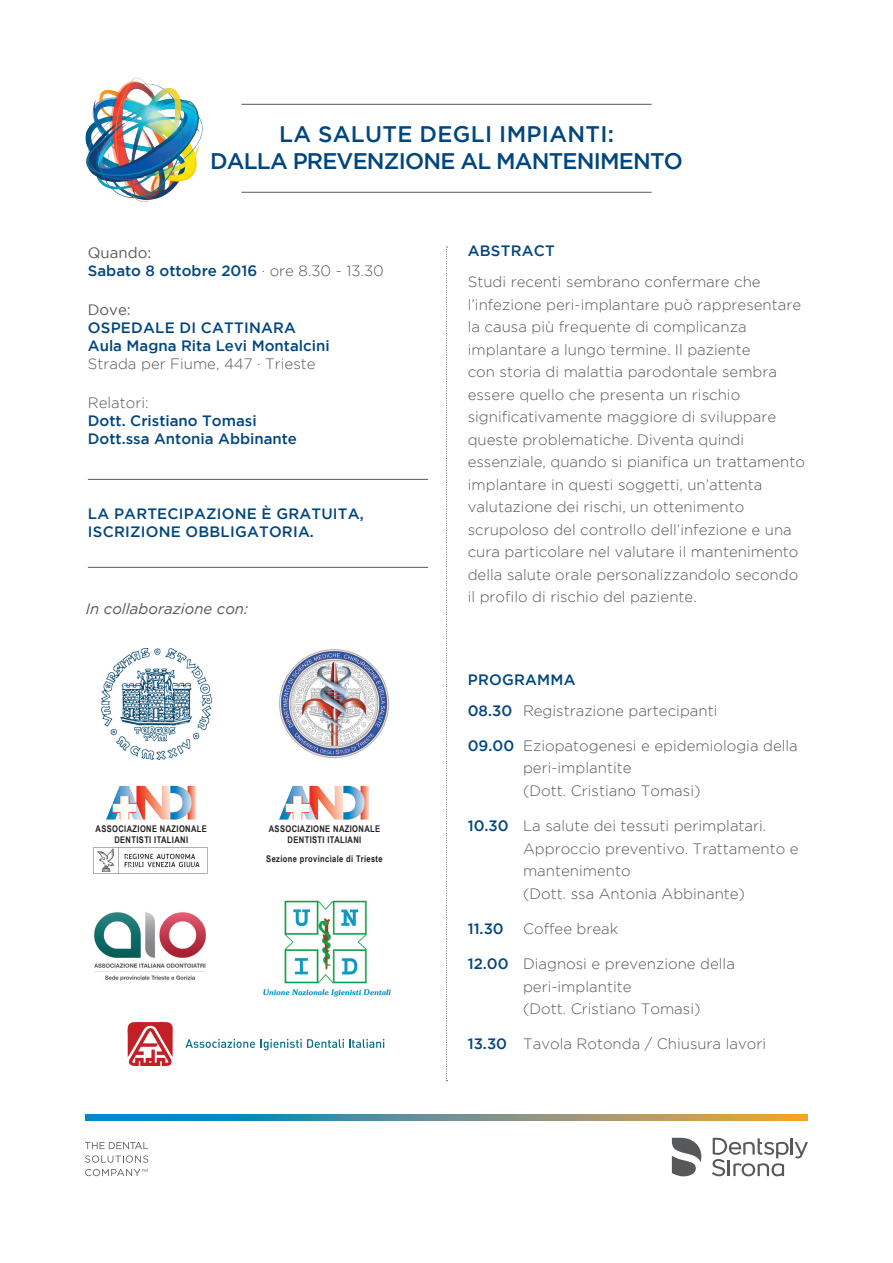
<style>
.page{position:relative;width:893px;height:1263px;background:#fff}
.page>*{position:absolute;margin:0;border:0;box-sizing:border-box;transform-origin:0 0}
.t1{font:500 22.5px/27px "Gotham";letter-spacing:-.035em;color:#00467e;text-align:center}
.t2{font:300 15px/22.5px "Gotham";color:#57585a}
.t3{font:500 15px/18px "Gotham";letter-spacing:.015em;color:#00467e}
.t4{font:italic 15px "Gotham";color:#57585a}
.t5{font:15px "Gotham";color:#57585a}
.t6{font:700 9.15px/11.1px "Arial Narrow";letter-spacing:.04em;color:#231f20;text-align:center}
.s1{font-weight:400;color:#57585a}
.s2{font-weight:300;color:#57585a}
.s3{font-weight:500;color:#00467e}
</style>
<div class="page">
<svg style="left:85px;top:1114px;width:723px;height:6px;background:#6a928d"></svg>
<svg style="left:712px;top:1138px;width:96px;height:38px"></svg>
<svg style="left:672px;top:1138px;width:29px;height:38px"></svg>
<svg style="left:85px;top:1142px;width:63px;height:7px"></svg>
<svg style="left:85px;top:1155px;width:63px;height:8px"></svg>
<svg style="left:85px;top:1169px;width:63px;height:7px"></svg>
<img style="left:80px;top:77px;width:125px;height:125px;border-radius:63px">
<svg style="left:446px;top:247px;width:1px;height:834px"></svg>
<hr style="left:241px;top:104px;width:411px;height:1px;background:#57585a">
<hr style="left:88px;top:479px;width:340px;height:1px;background:#57585a">
<hr style="left:241px;top:192px;width:411px;height:1px;background:#57585a">
<hr style="left:88px;top:567px;width:340px;height:1px;background:#57585a">
<img style="left:279px;top:649px;width:110px;height:109px">
<img style="left:101px;top:648px;width:111px;height:111px">
<img style="left:94px;top:912px;width:112px;height:69px">
<img style="left:263px;top:900px;width:128px;height:97px">
<img style="left:279px;top:785px;width:90px;height:35px">
<img style="left:93px;top:847px;width:115px;height:27px">
<img style="left:106px;top:785px;width:90px;height:35px">
<svg style="left:185px;top:1039px;width:199px;height:11px"></svg>
<svg style="left:127px;top:1022px;width:46px;height:44px"></svg>
<h1 class="t1" style="left:210px;top:122px;width:474px">LA SALUTE DEGLI IMPIANTI:<br>DALLA PREVENZIONE AL MANTENIMENTO</h1>
<p class="t3" style="left:88px;top:244px;width:297px"><span class="s1">Quando:<br></span>SABATO 8 OTTOBRE 2016 <span class="s2">· ore 8.30 - 13.30</span></p>
<p class="t5" style="left:88px;top:304px;width:44px">Dove:</p>
<p class="t3" style="left:88px;top:320px;width:243px">OSPEDALE DI CATTINARA<br>AULA MAGNA RITA LEVI MONTALCINI</p>
<p class="t2" style="left:88px;top:353px;width:229px">Strada per Fiume, 447 · Trieste</p>
<p class="t2" style="left:88px;top:393px;width:62px">Relatori:</p>
<p class="t3" style="left:88px;top:413px;width:211px">DOTT. CRISTIANO TOMASI<br>DOTT.SSA ANTONIA ABBINANTE</p>
<p class="t3" style="left:88px;top:506px;width:277px">LA PARTECIPAZIONE È GRATUITA,<br>ISCRIZIONE OBBLIGATORIA.</p>
<p class="t4" style="left:86px;top:603px;width:164px">In collaborazione con:</p>
<p class="t6" style="left:96px;top:823px;width:113px">ASSOCIAZIONE NAZIONALE<br>DENTISTI ITALIANI</p>
<p class="t6" style="left:269px;top:823px;width:113px">ASSOCIAZIONE NAZIONALE<br>DENTISTI ITALIANI</p>
<p class="t6" style="left:266px;top:853px;width:118px">SEZIONE PROVINCIALE DI TRIESTE</p>
<p class="t3" style="left:468px;top:243px;width:88px">ABSTRACT</p>
<p class="t2" style="left:468px;top:272px;width:339px">Studi recenti sembrano confermare che l’infezione peri-implantare può rappresentare la causa più frequente di complicanza implantare a lungo termine. Il paziente<br>con storia di malattia parodontale sembra essere quello che presenta un rischio significativamente maggiore di sviluppare queste problematiche. Diventa quindi essenziale, quando si pianifica un trattamento implantare in questi soggetti, un’attenta valutazione dei rischi, un ottenimento scrupoloso del controllo dell’infezione e una cura particolare nel valutare il mantenimento della salute orale personalizzandolo secondo il profilo di rischio del paziente.</p>
<p class="t2" style="left:468px;top:665px;width:251px;line-height:31px"><span class="s3">PROGRAMMA<br>08.30</span> Registrazione partecipanti</p>
<p class="t2" style="left:523px;top:735px;width:276px;text-indent:-55px"><span class="s3">09.00</span> Eziopatogenesi e epidemiologia della peri-implantite<br>(Dott. Cristiano Tomasi)</p>
<p class="t2" style="left:523px;top:815px;width:277px;text-indent:-55px"><span class="s3">10.30</span> La salute dei tessuti perimplatari.<br>Approccio preventivo. Trattamento e mantenimento<br>(Dott. ssa Antonia Abbinante)</p>
<p class="t3" style="left:468px;top:920px;width:38px">11.30</p>
<p class="t2" style="left:523px;top:918px;width:97px">Coffee break</p>
<p class="t2" style="left:523px;top:953px;width:213px;text-indent:-55px"><span class="s3">12.00</span> Diagnosi e prevenzione della peri-implantite<br>(Dott. Cristiano Tomasi)</p>
<p class="t2" style="left:468px;top:1034px;width:300px"><span class="s3">13.30</span> Tavola Rotonda / Chiusura lavori</p>
</div>
